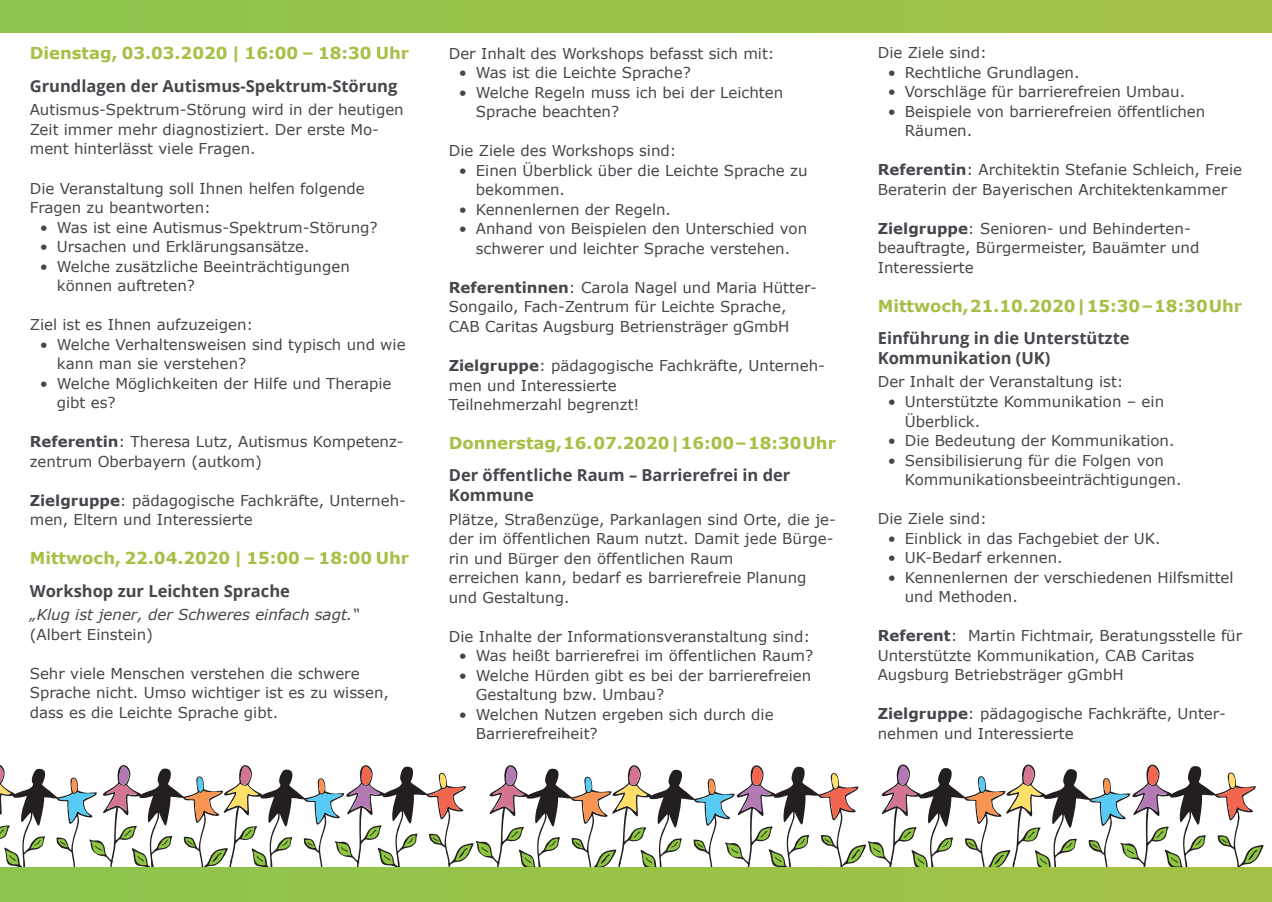
<style>
.page{position:relative;width:1272px;height:902px;background:#fff}
.page>*{position:absolute;margin:0;border:0;box-sizing:border-box;transform-origin:0 0}
.t1{font:700 16.5px/19.5px "Open Sans";color:#44474b}
.t2{font:700 16.5px "Verdana";color:#a4c146}
.t3{font:15px/19.5px "Verdana";color:#44474b}
.t4{font:italic 15px "Verdana";color:#44474b}
.s1{font-weight:700}
</style>
<div class="page">
<div style="left:0;top:0;width:1271px;height:33px;background:#9ac349"></div>
<svg style="left:0;top:764px;width:1263px;height:103px"></svg>
<div style="left:0;top:867px;width:1271px;height:34px;background:#9ac349"></div>
<p class="t2" style="left:30px;top:43px;width:381px">Dienstag, 03.03.2020 | 16:00 – 18:30 Uhr</p>
<p class="t1" style="left:30px;top:75px;width:369px">Grundlagen der Autismus-Spektrum-Störung</p>
<p class="t3" style="left:30px;top:100px;width:375px">Autismus-Spektrum-Störung wird in der heutigen<br>Zeit immer mehr diagnostiziert. Der erste Mo&shy;ment hinterlässt viele Fragen.</p>
<p class="t3" style="left:30px;top:178px;width:336px">Die Veranstaltung soll Ihnen helfen folgende<br>Fragen zu beantworten:</p>
<p class="t3" style="left:40px;top:217px;width:339px">• Was ist eine Autismus-Spektrum-Störung?</p>
<p class="t3" style="left:40px;top:237px;width:271px">• Ursachen und Erklärungsansätze.</p>
<p class="t3" style="left:57px;top:256px;width:294px;text-indent:-17px">• Welche zusätzliche Beeinträchtigungen können auftreten?</p>
<p class="t3" style="left:30px;top:315px;width:225px">Ziel ist es Ihnen aufzuzeigen:</p>
<p class="t3" style="left:57px;top:334px;width:350px;text-indent:-17px">• Welche Verhaltensweisen sind typisch und wie kann man sie verstehen?</p>
<p class="t3" style="left:57px;top:373px;width:336px;text-indent:-17px">• Welche Möglichkeiten der Hilfe und Therapie gibt es?</p>
<p class="t3" style="left:30px;top:432px;width:375px"><span class="s1">Referentin</span>: Theresa Lutz, Autismus Kompetenz&shy;zentrum Oberbayern (autkom)</p>
<p class="t3" style="left:30px;top:490px;width:377px"><span class="s1">Zielgruppe</span>: pädagogische Fachkräfte, Unterneh&shy;men, Eltern und Interessierte</p>
<p class="t2" style="left:30px;top:547px;width:381px">Mittwoch, 22.04.2020 | 15:00 – 18:00 Uhr</p>
<p class="t1" style="left:30px;top:580px;width:262px">Workshop zur Leichten Sprache</p>
<p class="t4" style="left:30px;top:605px;width:331px">„Klug ist jener, der Schweres einfach sagt.“</p>
<p class="t3" style="left:30px;top:624px;width:125px">(Albert Einstein)</p>
<p class="t3" style="left:30px;top:663px;width:361px">Sehr viele Menschen verstehen die schwere<br>Sprache nicht. Umso wichtiger ist es zu wissen, dass es die Leichte Sprache gibt.</p>
<p class="t3" style="left:449px;top:44px;width:327px">Der Inhalt des Workshops befasst sich mit:</p>
<p class="t3" style="left:459px;top:63px;width:234px">• Was ist die Leichte Sprache?</p>
<p class="t3" style="left:476px;top:83px;width:309px;text-indent:-17px">• Welche Regeln muss ich bei der Leichten<br>Sprache beachten?</p>
<p class="t3" style="left:449px;top:141px;width:229px">Die Ziele des Workshops sind:</p>
<p class="t3" style="left:476px;top:161px;width:333px;text-indent:-17px">• Einen Überblick über die Leichte Sprache zu bekommen.</p>
<p class="t3" style="left:459px;top:200px;width:214px">• Kennenlernen der Regeln.</p>
<p class="t3" style="left:459px;top:219px;width:350px;text-align:center">• Anhand von Beispielen den Unterschied von schwerer und leichter Sprache verstehen.</p>
<p class="t3" style="left:449px;top:278px;width:370px"><span class="s1">Referentinnen</span>: Carola Nagel und Maria Hütter-<br>Songailo, Fach-Zentrum für Leichte Sprache,<br>CAB Caritas Augsburg Betriensträger gGmbH</p>
<p class="t3" style="left:449px;top:356px;width:377px"><span class="s1">Zielgruppe</span>: pädagogische Fachkräfte, Unterneh&shy;men und Interessierte<br>Teilnehmerzahl begrenzt!</p>
<p class="t2" style="left:449px;top:432px;width:388px">Donnerstag, 16. 07.2020 | 16:00 – 18:30 Uhr</p>
<p class="t1" style="left:449px;top:465px;width:343px">Der öffentliche Raum – Barrierefrei in der<br>Kommune</p>
<p class="t3" style="left:449px;top:509px;width:388px">Plätze, Straßenzüge, Parkanlagen sind Orte, die je&shy;der im öffentlichen Raum nutzt. Damit jede Bürge&shy;rin und Bürger den öffentlichen Raum<br>erreichen kann, bedarf es barrierefreie Planung und Gestaltung.</p>
<p class="t3" style="left:449px;top:626px;width:363px">Die Inhalte der Informationsveranstaltung sind:</p>
<p class="t3" style="left:459px;top:646px;width:356px">• Was heißt barrierefrei im öffentlichen Raum?</p>
<p class="t3" style="left:476px;top:665px;width:337px;text-indent:-17px">• Welche Hürden gibt es bei der barrierefreien<br>Gestaltung bzw. Umbau?</p>
<p class="t3" style="left:476px;top:704px;width:299px;text-indent:-17px">• Welchen Nutzen ergeben sich durch die<br>Barrierefreiheit?</p>
<p class="t3" style="left:877px;top:43px;width:111px">Die Ziele sind:</p>
<p class="t3" style="left:887px;top:63px;width:193px">• Rechtliche Grundlagen.</p>
<p class="t3" style="left:887px;top:82px;width:299px">• Vorschläge für barrierefreien Umbau.</p>
<p class="t3" style="left:904px;top:102px;width:302px;text-indent:-17px">• Beispiele von barrierefreien öffentlichen<br>Räumen.</p>
<p class="t3" style="left:877px;top:160px;width:366px"><span class="s1">Referentin</span>: Architektin Stefanie Schleich, Freie<br>Beraterin der Bayerischen Architektenkammer</p>
<p class="t3" style="left:877px;top:219px;width:323px"><span class="s1">Zielgruppe</span>: Senioren- und Behinderten&shy;beauftragte, Bürgermeister, Bauämter und<br>Interessierte</p>
<p class="t2" style="left:877px;top:295px;width:366px">Mittwoch, 21.10.2020 | 15:30 – 18:30 Uhr</p>
<p class="t1" style="left:877px;top:328px;width:253px">Einführung in die Unterstützte<br>Kommunikation (UK)</p>
<p class="t3" style="left:877px;top:372px;width:247px">Der Inhalt der Veranstaltung ist:</p>
<p class="t3" style="left:904px;top:392px;width:261px;text-indent:-17px">• Unterstützte Kommunikation – ein<br>Überblick.</p>
<p class="t3" style="left:887px;top:431px;width:288px">• Die Bedeutung der Kommunikation.</p>
<p class="t3" style="left:904px;top:450px;width:278px;text-indent:-17px">• Sensibilisierung für die Folgen von<br>Kommunikationsbeeinträchtigungen.</p>
<p class="t3" style="left:877px;top:509px;width:111px">Die Ziele sind:</p>
<p class="t3" style="left:887px;top:528px;width:274px">• Einblick in das Fachgebiet der UK.</p>
<p class="t3" style="left:887px;top:548px;width:176px">• UK-Bedarf erkennen.</p>
<p class="t3" style="left:904px;top:567px;width:330px;text-indent:-17px">• Kennenlernen der verschiedenen Hilfsmittel und Methoden.</p>
<p class="t3" style="left:877px;top:626px;width:366px"><span class="s1">Referent</span>: Martin Fichtmair, Beratungsstelle für<br>Unterstützte Kommunikation, CAB Caritas<br>Augsburg Betriebsträger gGmbH</p>
<p class="t3" style="left:877px;top:704px;width:349px"><span class="s1">Zielgruppe</span>: pädagogische Fachkräfte, Unter&shy;nehmen und Interessierte</p>
</div>
